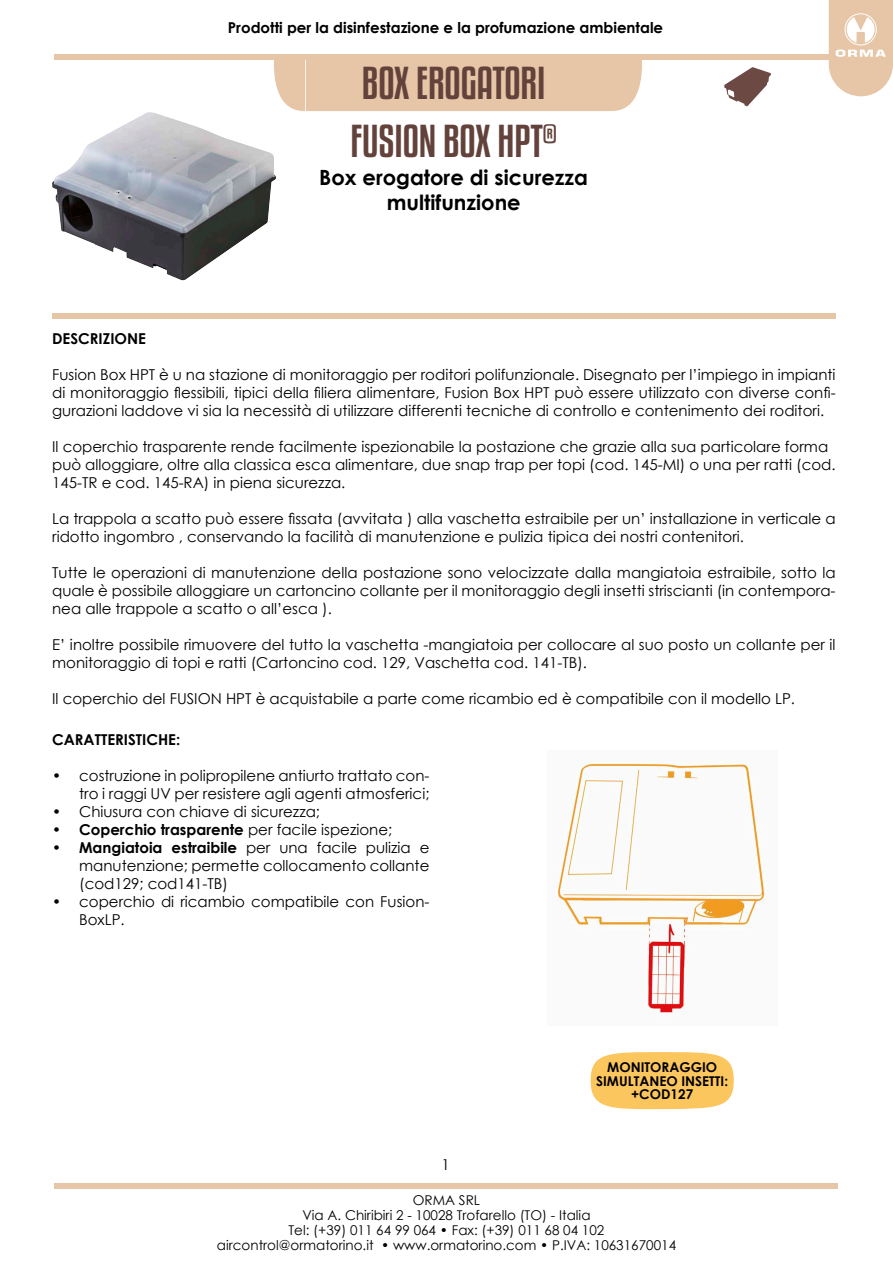
<style>
.page{position:relative;width:893px;height:1263px;background:#fff}
.page>*{position:absolute;margin:0;border:0;box-sizing:border-box;transform-origin:0 0}
.t1{font:40.5px "Kenyan Coffee Rg";color:#62423b}
.t2{font:700 21px/25.2px "Century Gothic";color:#000;text-align:center}
.t3{font:15px/18px "Century Gothic";color:#000}
.t4{font:700 15px "Century Gothic";color:#000}
.t5{font:13.5px/15px "Century Gothic";color:#000;text-align:center}
.t6{font:700 13.5px/13.5px "Century Gothic";color:#000;text-align:center}
.s1{font-weight:400}
.s2{font-weight:700}
</style>
<div class="page">
<div style="left:273px;top:60px;width:369px;height:51px;background:#e6c6a7"></div>
<div style="left:54px;top:1184px;width:783px;height:5px;background:#e6c6a7"></div>
<div style="left:52px;top:313px;width:784px;height:5px;background:#e6c6a7"></div>
<div style="left:54px;top:54px;width:785px;height:6px;background:#e6c6a7"></div>
<svg style="left:829px;top:0;width:64px;height:96px"></svg>
<svg style="left:724px;top:67px;width:47px;height:39px"></svg>
<img style="left:52px;top:112px;width:224px;height:169px">
<img style="left:557px;top:761px;width:210px;height:256px">
<div style="left:591px;top:1052px;width:143px;height:57px;background:#fcc65f;border-radius:50%"></div>
<p class="t4" style="left:228px;top:16px;width:437px">Prodotti per la disinfestazione e la profumazione ambientale</p>
<h1 class="t1" style="left:362px;top:56px;width:185px">BOX EROGATORI</h1>
<h1 class="t1" style="left:350px;top:113px;width:208px">FUSION BOX HPT<sup>®</sup></h1>
<h2 class="t2" style="left:319px;top:164px;width:270px">Box erogatore di sicurezza multifunzione</h2>
<p class="t4" style="left:52px;top:327px;width:95px">DESCRIZIONE</p>
<p class="t3" style="left:52px;top:366px;width:785px;text-align:justify">Fusion Box HPT è u na stazione di monitoraggio per roditori polifunzionale. Disegnato per l’impiego in impianti di monitoraggio flessibili, tipici della filiera alimentare, Fusion Box HPT può essere utilizzato con diverse confi&shy;gurazioni laddove vi sia la necessità di utilizzare differenti tecniche di controllo e contenimento dei roditori.</p>
<p class="t3" style="left:52px;top:438px;width:785px">Il coperchio trasparente rende facilmente ispezionabile la postazione che grazie alla sua particolare forma può alloggiare, oltre alla classica esca alimentare, due snap trap per topi (cod. 145-MI) o una per ratti (cod.<br>145-TR e cod. 145-RA) in piena sicurezza.</p>
<p class="t3" style="left:52px;top:510px;width:785px">La trappola a scatto può essere fissata (avvitata ) alla vaschetta estraibile per un’ installazione in verticale a ridotto ingombro , conservando la facilità di manutenzione e pulizia tipica dei nostri contenitori.</p>
<p class="t3" style="left:52px;top:564px;width:785px;text-align:justify">Tutte le operazioni di manutenzione della postazione sono velocizzate dalla mangiatoia estraibile, sotto la quale è possibile alloggiare un cartoncino collante per il monitoraggio degli insetti striscianti (in contempora&shy;nea alle trappole a scatto o all’esca ).</p>
<p class="t3" style="left:52px;top:636px;width:785px">E’ inoltre possibile rimuovere del tutto la vaschetta -mangiatoia per collocare al suo posto un collante per il monitoraggio di topi e ratti (Cartoncino cod. 129, Vaschetta cod. 141-TB).</p>
<p class="t3" style="left:52px;top:690px;width:744px">Il coperchio del FUSION HPT è acquistabile a parte come ricambio ed è compatibile con il modello LP.</p>
<p class="t4" style="left:52px;top:728px;width:130px">CARATTERISTICHE:</p>
<p class="t3" style="left:52px;top:766px;width:379px;text-align:right">• costruzione in polipropilene antiurto trattato con&shy;tro i raggi UV per resistere agli agenti atmosferici;</p>
<p class="t3" style="left:52px;top:802px;width:269px">• Chiusura con chiave di sicurezza;</p>
<p class="t4" style="left:52px;top:818px;width:342px">• Coperchio trasparente <span class="s1">per facile ispezione;</span></p>
<p class="t3" style="left:79px;top:838px;width:352px;text-align:justify;text-indent:-27px"><span class="s2">• Mangiatoia estraibile</span> per una facile pulizia e manutenzione; permette collocamento collante (cod129; cod141-TB)</p>
<p class="t3" style="left:79px;top:892px;width:352px;text-indent:-27px">• coperchio di ricambio compatibile con Fusion-<br>BoxLP.</p>
<p class="t3" style="left:441px;top:1155px;width:10px">1</p>
<p class="t6" style="left:596px;top:1060px;width:134px">MONITORAGGIO<br>SIMULTANEO INSETTI: +COD127</p>
<p class="t5" style="left:217px;top:1192px;width:461px">ORMA SRL<br>Via A. Chiribiri 2 - 10028 Trofarello (TO) - Italia<br>Tel: (+39) 011 64 99 064 • Fax: (+39) 011 68 04 102 aircontrol@ormatorino.it • www.ormatorino.com • P.IVA: 10631670014</p>
</div>
